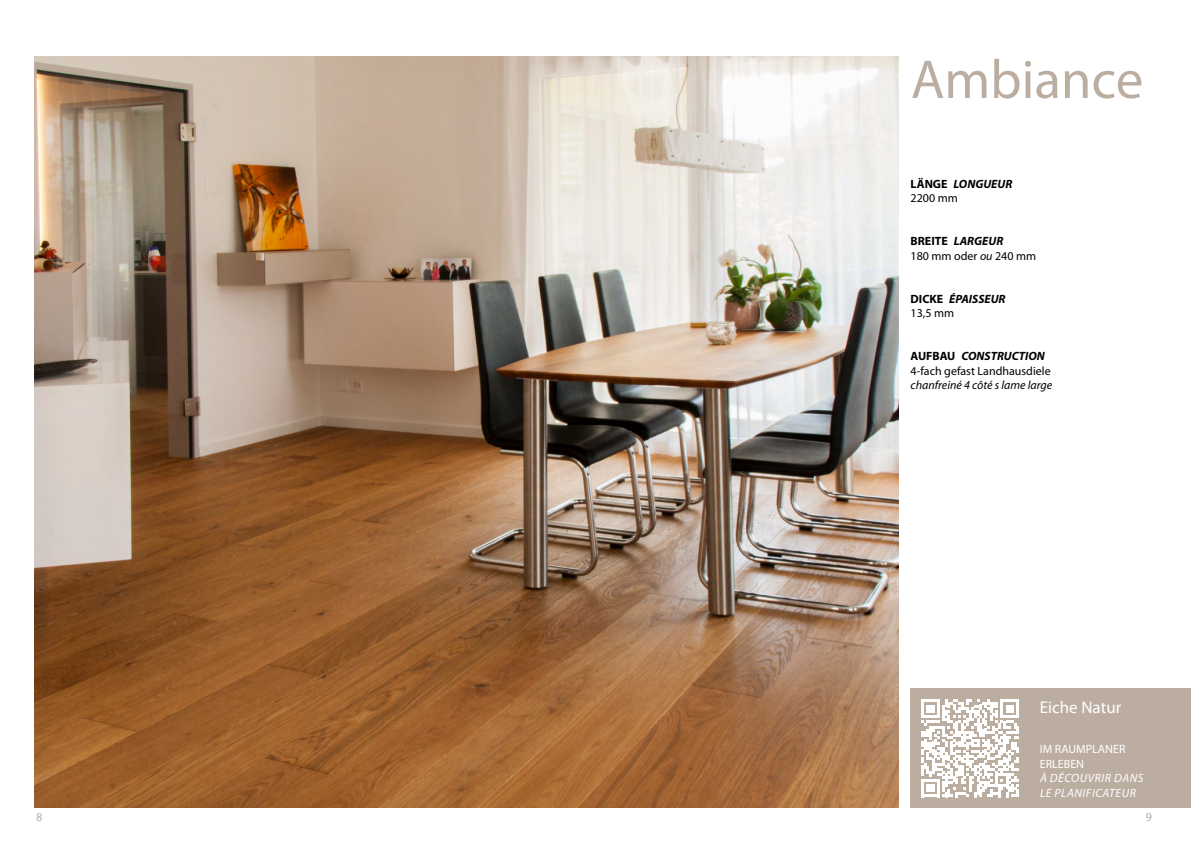
<style>
.page{position:relative;width:1191px;height:842px;background:#fff}
.page>*{position:absolute;margin:0;border:0;box-sizing:border-box;transform-origin:0 0}
.t1{font:55px "Myriad Pro";color:#bcada1}
.t2{font:17px "Myriad Pro";color:#fff}
.t3{font:12px/14.4px "Myriad Pro";color:#000}
.t4{font:italic 700 12px/14.4px "Myriad Pro";color:#000}
.t5{font:italic 12px/14.4px "Myriad Pro";letter-spacing:.045em;color:#fff}
.t6{font:italic 12px "Myriad Pro";color:#000}
.t7{font:12px/14.4px "Myriad Pro";color:#fff}
.t8{font:12px "Myriad Pro";color:#bcada1}
.s1{font-style:normal}
.s2{font-weight:400;font-style:normal}
.s3{font-weight:700}
.s4{font-weight:700;font-style:italic}
.s5{font-style:italic}
</style>
<div class="page">
<div style="left:910px;top:689px;width:281px;height:119px;background:#bcada1"></div>
<svg style="left:921px;top:699px;width:98px;height:98px"></svg>
<img style="left:35px;top:57px;width:863px;height:751px">
<h1 class="t1" style="left:911px;top:46px;width:234px">Ambiance</h1>
<p class="t4" style="left:910px;top:176px;width:103px"><span class="s1">LÄNGE</span> LONGUEUR<br><span class="s2">2200 mm</span></p>
<p class="t3" style="left:910px;top:234px;width:127px"><span class="s3">BREITE</span> <span class="s4">LARGEUR<br></span>180 mm oder <span class="s5">ou</span> 240 mm</p>
<p class="t4" style="left:910px;top:291px;width:96px"><span class="s1">DICKE</span> ÉPAISSEUR<br><span class="s2">13,5 mm</span></p>
<p class="t3" style="left:910px;top:349px;width:142px"><span class="s3">AUFBAU</span> <span class="s4">CONSTRUCTION<br></span>4-fach gefast Landhausdiele</p>
<p class="t6" style="left:910px;top:378px;width:143px">chanfreiné 4 côté s lame large</p>
<h2 class="t2" style="left:1040px;top:697px;width:83px">Eiche Natur</h2>
<p class="t7" style="left:1040px;top:742px;width:87px">IM RAUMPLANER<br>ERLEBEN</p>
<p class="t5" style="left:1040px;top:771px;width:105px">À DÉCOUVRIR DANS<br>LE PLANIFICATEUR</p>
<p class="t8" style="left:36px;top:809px;width:8px">8</p>
<p class="t8" style="left:1145px;top:809px;width:8px">9</p>
</div>
